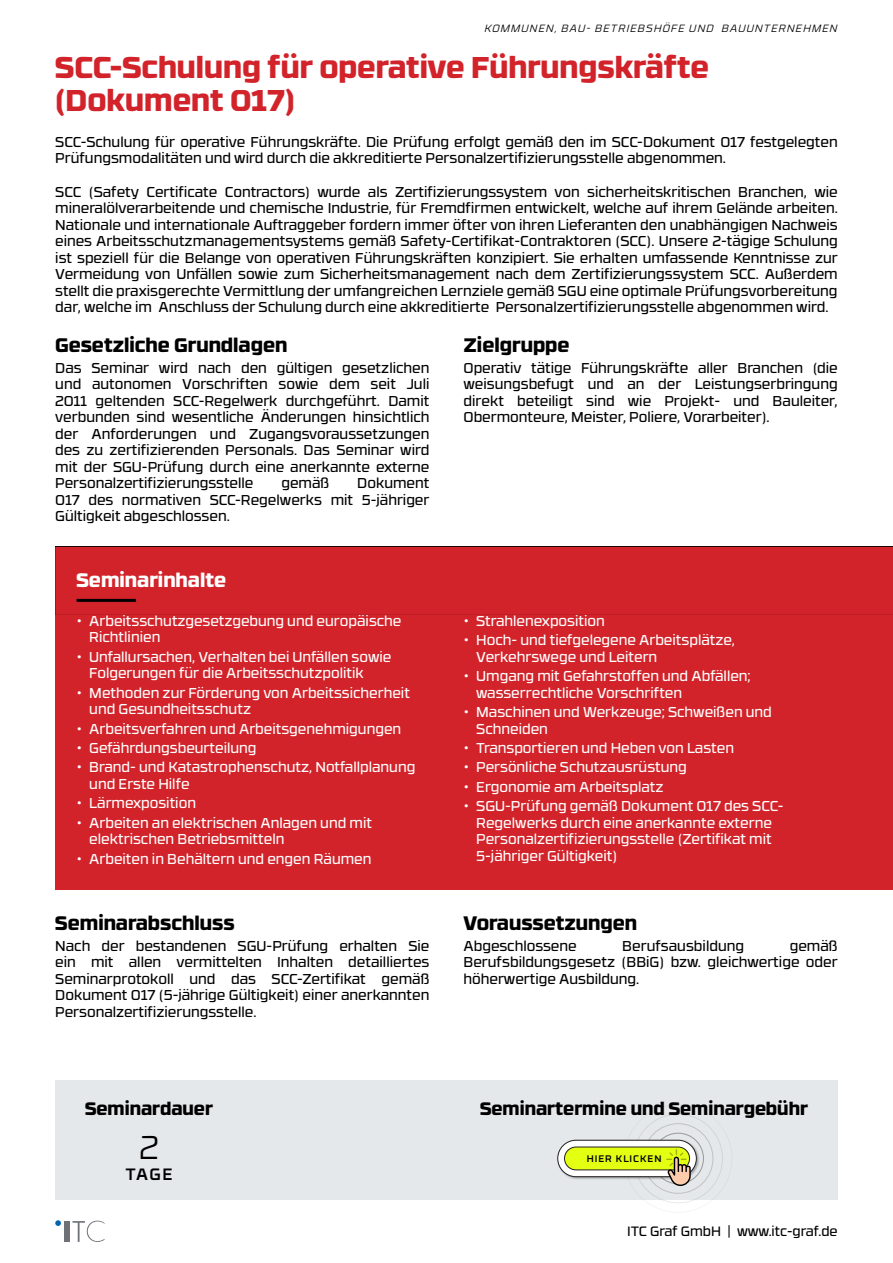
<style>
.page{position:relative;width:893px;height:1263px;background:#fff}
.page>*{position:absolute;margin:0;border:0;box-sizing:border-box;transform-origin:0 0}
.t1{font:300 32.85px "RB No 3.1";color:#000}
.Title_33pt{font:800 30px/33px "RB No 3.1";color:#d2232a}
.t2{font:800 19.5px "RB No 3.1";color:#000}
.H2_White-R{font:800 19.5px "RB No 3.1";color:#fff}
.Paragraph_Style_1{font:800 18px "RB No 3.1";color:#000}
.t3{font:500 16.35px "RB No 3.1";color:#000}
.Basic_font{font:14.25px/16.5px "RB No 3.1";color:#000;text-align:justify}
.t4{font:14.25px/16.5px "RB No 3.1";color:#fff}
.t5{font:13.5px "RB No 3.1";color:#000}
.t6{font:italic 300 10.5px "RB No 3.1";letter-spacing:.1em;color:#000}
.t7{font:500 9.45px "RB No 3.1";letter-spacing:.1em;color:#000}
</style>
<div class="page">
<div style="left:55px;top:547px;width:838px;height:68px;background:#d2232a"></div>
<hr style="left:77px;top:599px;width:59px;height:3px;background:#000">
<div style="left:55px;top:615px;width:374px;height:274px;background:#d2232a"></div>
<div style="left:429px;top:615px;width:464px;height:274px;background:#d2232a"></div>
<div style="left:55px;top:1080px;width:213px;height:119px;background:#e5e8ea"></div>
<div style="left:268px;top:1080px;width:570px;height:119px;background:#e5e8ea"></div>
<div style="left:652px;top:1133px;width:52px;height:51px;border:1px solid #231f20;border-radius:50%"></div>
<img style="left:557px;top:1138px;width:143px;height:43px">
<svg style="left:558px;top:1140px;width:138px;height:37px"></svg>
<div style="left:557px;top:1140px;width:140px;height:37px;border:1px solid #231f20;border-radius:18px"></div>
<div style="left:564px;top:1147px;width:126px;height:23px;background:#e3ff12;border-radius:11px"></div>
<div style="left:564px;top:1147px;width:126px;height:23px;border:1px solid #231f20;border-radius:11px"></div>
<svg style="left:666px;top:1149px;width:25px;height:37px"></svg>
<svg style="left:73px;top:1220px;width:32px;height:22px"></svg>
<div style="left:64px;top:1221px;width:6px;height:21px;background:#6e7277"></div>
<svg style="left:55px;top:1220px;width:6px;height:6px"></svg>
<p class="t6" style="left:485px;top:20px;width:354px">KOMMUNEN, BAU- BETRIEBSHÖFE UND BAUUNTERNEHMEN</p>
<p class="Title_33pt" style="left:55px;top:48px;width:655px">SCC-Schulung für operative Führungskräfte (Dokument 017)</p>
<p class="Basic_font" style="left:55px;top:133px;width:784px">SCC-Schulung für operative Führungskräfte. Die Prüfung erfolgt gemäß den im SCC-Dokument 017 festgelegten<br>Prüfungsmodalitäten und wird durch die akkreditierte Personalzertifizierungsstelle abgenommen.</p>
<p class="Basic_font" style="left:55px;top:182px;width:784px">SCC (Safety Certificate Contractors) wurde als Zertifizierungssystem von sicherheitskritischen Branchen, wie mineralölverarbeitende und chemische Industrie, für Fremdfirmen entwickelt, welche auf ihrem Gelände arbeiten.<br>Nationale und internationale Auftraggeber fordern immer öfter von ihren Lieferanten den unabhängigen Nachweis eines Arbeitsschutzmanagementsystems gemäß Safety-Certifikat-Contraktoren (SCC). Unsere 2-tägige Schulung ist speziell für die Belange von operativen Führungskräften konzipiert. Sie erhalten umfassende Kenntnisse zur Vermeidung von Unfällen sowie zum Sicherheitsmanagement nach dem Zertifizierungssystem SCC. Außerdem stellt die praxisgerechte Vermittlung der umfangreichen Lernziele gemäß SGU eine optimale Prüfungsvorbereitung dar, welche im Anschluss der Schulung durch eine akkreditierte Personalzertifizierungsstelle abgenommen wird.</p>
<h2 class="t2" style="left:55px;top:329px;width:234px">Gesetzliche Grundlagen</h2>
<h2 class="t2" style="left:463px;top:329px;width:107px">Zielgruppe</h2>
<p class="Basic_font" style="left:55px;top:358px;width:376px">Das Seminar wird nach den gültigen gesetzlichen und autonomen Vorschriften sowie dem seit Juli 2011 geltenden SCC-Regelwerk durchgeführt. Damit verbunden sind wesentliche Änderungen hinsichtlich der Anforderungen und Zugangsvoraussetzungen des zu zertifizierenden Personals. Das Seminar wird mit der SGU-Prüfung durch eine anerkannte externe Personalzertifizierungsstelle</p>
<p class="Basic_font" style="left:463px;top:358px;width:376px">Operativ tätige Führungskräfte aller Branchen (die weisungsbefugt und an der Leistungserbringung direkt beteiligt sind wie Projekt- und Bauleiter, Obermonteure, Meister, Poliere, Vorarbeiter).</p>
<p class="Basic_font" style="left:281px;top:474px;width:49px">gemäß</p>
<p class="Basic_font" style="left:55px;top:474px;width:376px;text-indent:302px">Dokument 017 des normativen SCC-Regelwerks mit 5-jähriger Gültigkeit abgeschlossen.</p>
<p class="H2_White-R" style="left:77px;top:564px;width:151px">Seminarinhalte</p>
<p class="t4" style="left:89px;top:611px;width:314px;text-indent:-13px">• Arbeitsschutzgesetzgebung und europäische<br>Richtlinien</p>
<p class="t4" style="left:89px;top:647px;width:304px;text-indent:-13px">• Unfallursachen, Verhalten bei Unfällen sowie<br>Folgerungen für die Arbeitsschutzpolitik</p>
<p class="t4" style="left:89px;top:683px;width:322px;text-indent:-13px">• Methoden zur Förderung von Arbeitssicherheit und Gesundheitsschutz</p>
<p class="t4" style="left:77px;top:719px;width:326px">• Arbeitsverfahren und Arbeitsgenehmigungen</p>
<p class="t4" style="left:77px;top:739px;width:182px">• Gefährdungsbeurteilung</p>
<p class="t4" style="left:89px;top:758px;width:328px;text-indent:-13px">• Brand- und Katastrophenschutz, Notfallplanung und Erste Hilfe</p>
<p class="t4" style="left:77px;top:794px;width:121px">• Lärmexposition</p>
<p class="t4" style="left:89px;top:814px;width:284px;text-indent:-13px">• Arbeiten an elektrischen Anlagen und mit elektrischen Betriebsmitteln</p>
<p class="t4" style="left:77px;top:849px;width:296px">• Arbeiten in Behältern und engen Räumen</p>
<p class="t4" style="left:463px;top:611px;width:143px">• Strahlenexposition</p>
<p class="t4" style="left:476px;top:631px;width:260px;text-indent:-13px">• Hoch- und tiefgelegene Arbeitsplätze,<br>Verkehrswege und Leitern</p>
<p class="t4" style="left:476px;top:667px;width:276px;text-indent:-13px">• Umgang mit Gefahrstoffen und Abfällen; wasserrechtliche Vorschriften</p>
<p class="t4" style="left:476px;top:703px;width:297px;text-indent:-13px">• Maschinen und Werkzeuge; Schweißen und<br>Schneiden</p>
<p class="t4" style="left:463px;top:739px;width:272px">• Transportieren und Heben von Lasten</p>
<p class="t4" style="left:463px;top:758px;width:225px">• Persönliche Schutzausrüstung</p>
<p class="t4" style="left:463px;top:778px;width:202px">• Ergonomie am Arbeitsplatz</p>
<p class="t4" style="left:476px;top:797px;width:309px;text-indent:-13px">• SGU-Prüfung gemäß Dokument 017 des SCC-Regelwerks durch eine anerkannte externe Personalzertifizierungsstelle (Zertifikat mit 5-jähriger Gültigkeit)</p>
<h2 class="t2" style="left:55px;top:907px;width:181px">Seminarabschluss</h2>
<h2 class="t2" style="left:463px;top:907px;width:175px">Voraussetzungen</h2>
<p class="Basic_font" style="left:55px;top:936px;width:376px">Nach der bestandenen SGU-Prüfung erhalten Sie ein mit allen vermittelten Inhalten detailliertes Seminarprotokoll und das SCC-Zertifikat gemäß Dokument 017 (5-jährige Gültigkeit) einer anerkannten Personalzertifizierungsstelle.</p>
<p class="Basic_font" style="left:463px;top:936px;width:115px">Abgeschlossene</p>
<p class="Basic_font" style="left:622px;top:936px;width:123px">Berufsausbildung</p>
<p class="Basic_font" style="left:463px;top:936px;width:376px;text-indent:326px">gemäß Berufsbildungsgesetz (BBiG) bzw. gleichwertige oder höherwertige Ausbildung.</p>
<p class="Paragraph_Style_1" style="left:85px;top:1094px;width:129px">Seminardauer</p>
<p class="Paragraph_Style_1" style="left:480px;top:1094px;width:329px">Seminartermine und Seminargebühr</p>
<h2 class="t1" style="left:139px;top:1123px;width:21px">2</h2>
<h2 class="t3" style="left:125px;top:1161px;width:49px">TAGE</h2>
<p class="t7" style="left:587px;top:1151px;width:76px">HIER KLICKEN</p>
<p class="t5" style="left:627px;top:1221px;width:212px">ITC Graf GmbH | www.itc-graf.de</p>
</div>
